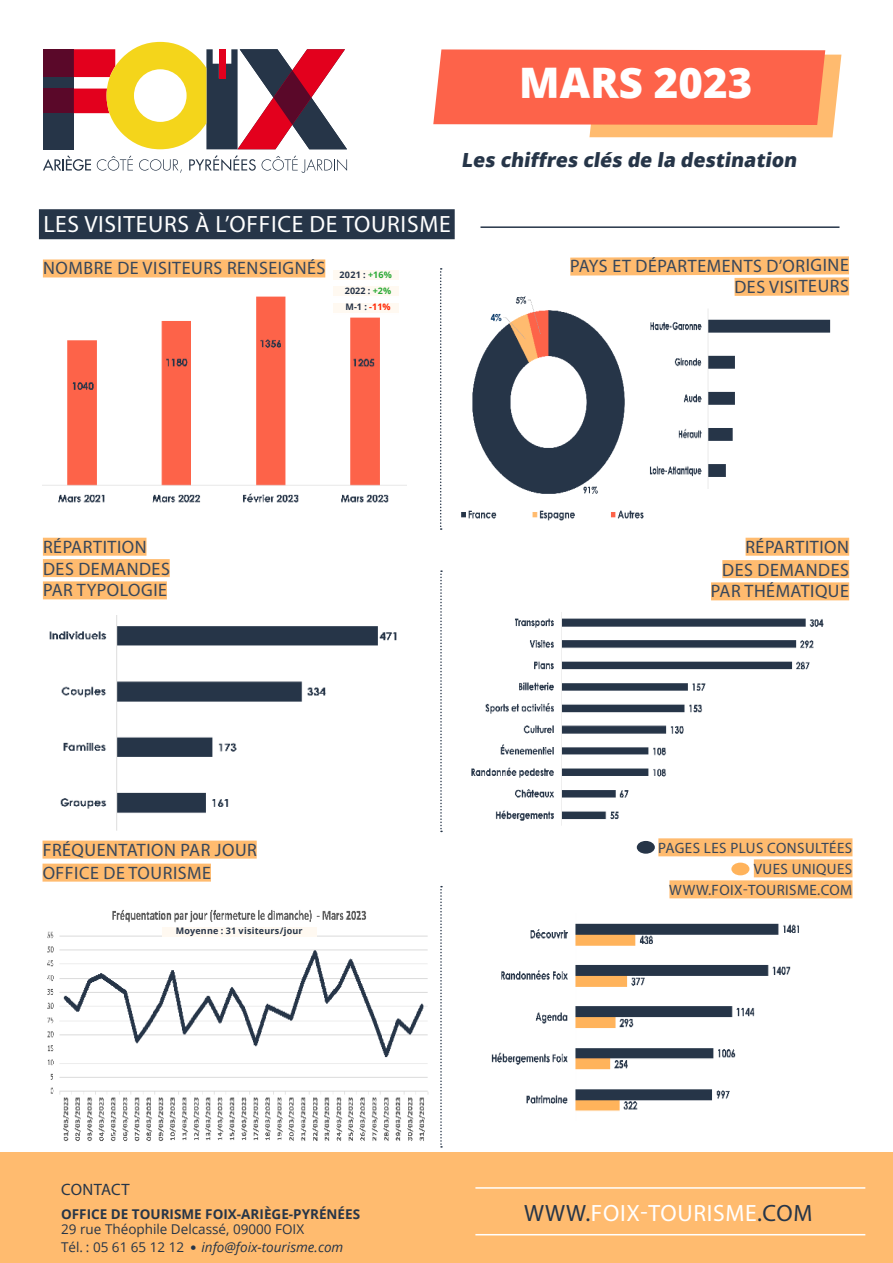
<style>
.page{position:relative;width:893px;height:1263px;background:#fff}
.page>*{position:absolute;margin:0;border:0;box-sizing:border-box;transform-origin:0 0}
.t1{font:800 42px "Open Sans";letter-spacing:-.005em;color:#fff}
.t2{font:23.7px "Myriad Pro";letter-spacing:.03em;color:#fff}
.t3{font:800 19.5px "Open Sans";color:#263548}
.t4{font:18px/21px "Myriad Pro";letter-spacing:.03em;color:#38475b;text-align:right}
.t5{font:18px "Myriad Pro";letter-spacing:.03em;color:#38465a}
.t6{font:16.5px "Myriad Pro";letter-spacing:.01em;color:#263548}
.t7{font:15px/21px "Myriad Pro";letter-spacing:.03em;color:#38475b;text-align:right}
.t8{font:13.5px/18px "Open Sans";color:#263548}
.t9{font:700 13.5px "Open Sans";color:#263548}
.t10{font:italic 13.5px "Open Sans";color:#263548}
.t11{font:700 9px/16.2px "Open Sans";letter-spacing:.005em;color:#273448}
.t12{font:700 9px "Open Sans";letter-spacing:.025em;color:#263548}
.s1{color:#2ca936}
.s2{color:#ff2400}
.s3{color:#273448}
.s4{color:#263548}
</style>
<div class="page">
<img style="left:49px;top:615px;width:348px;height:216px">
<img style="left:43px;top:286px;width:363px;height:217px">
<div style="left:0;top:1152px;width:893px;height:111px;background:#ffbb6f"></div>
<div style="left:39px;top:209px;width:416px;height:30px;background:#263548"></div>
<hr style="left:480px;top:226px;width:359px;height:2px;background:#263548">
<hr style="left:475px;top:1187px;width:390px;height:2px;background:#fff">
<hr style="left:475px;top:1234px;width:390px;height:1px;background:#fff">
<svg style="left:433px;top:49px;width:408px;height:89px;background:#fd7b5f"></svg>
<svg style="left:43px;top:155px;width:48px;height:16px"></svg>
<svg style="left:97px;top:156px;width:36px;height:15px"></svg>
<svg style="left:139px;top:159px;width:43px;height:14px"></svg>
<svg style="left:189px;top:155px;width:67px;height:16px"></svg>
<svg style="left:262px;top:156px;width:85px;height:17px"></svg>
<div style="left:43px;top:49px;width:31px;height:100px;background:#263548"></div>
<div style="left:43px;top:49px;width:31px;height:28px;background:#5a0829"></div>
<div style="left:43px;top:89px;width:31px;height:24px;background:#5a0829"></div>
<svg style="left:74px;top:42px;width:273px;height:107px"></svg>
<img style="left:462px;top:296px;width:182px;height:224px">
<svg style="left:552px;top:256px;width:298px;height:49px"></svg>
<svg style="left:440px;top:268px;width:2px;height:262px"></svg>
<div style="left:43px;top:259px;width:282px;height:18px;background:#ffbb6f"></div>
<svg style="left:440px;top:570px;width:2px;height:262px"></svg>
<div style="left:43px;top:559px;width:127px;height:18px;background:#ffbb6f"></div>
<div style="left:43px;top:581px;width:124px;height:18px;background:#ffbb6f"></div>
<div style="left:43px;top:538px;width:103px;height:18px;background:#ffbb6f"></div>
<div style="left:333px;top:271px;width:65px;height:9px;background:#fff9f1"></div>
<img style="left:471px;top:612px;width:353px;height:214px">
<div style="left:722px;top:560px;width:127px;height:18px;background:#ffbb6f"></div>
<div style="left:711px;top:582px;width:138px;height:18px;background:#ffbb6f"></div>
<div style="left:746px;top:538px;width:103px;height:18px;background:#ffbb6f"></div>
<img style="left:491px;top:923px;width:308px;height:189px">
<svg style="left:440px;top:886px;width:2px;height:261px"></svg>
<div style="left:658px;top:838px;width:194px;height:18px;background:#ffbb6f"></div>
<div style="left:754px;top:859px;width:98px;height:18px;background:#ffbb6f"></div>
<div style="left:669px;top:880px;width:183px;height:18px;background:#ffbb6f"></div>
<div style="left:43px;top:841px;width:214px;height:18px;background:#ffbb6f"></div>
<div style="left:43px;top:864px;width:168px;height:18px;background:#ffbb6f"></div>
<img style="left:48px;top:909px;width:381px;height:232px">
<img style="left:650px;top:309px;width:181px;height:180px">
<div style="left:637px;top:841px;width:18px;height:13px;background:#263548;border-radius:50%"></div>
<div style="left:731px;top:863px;width:18px;height:12px;background:#ffb35b;border-radius:50%"></div>
<div style="left:333px;top:287px;width:65px;height:11px;background:#fffefe"></div>
<div style="left:333px;top:287px;width:65px;height:9px;background:#fff9f1"></div>
<div style="left:333px;top:303px;width:65px;height:11px;background:#fff9f1"></div>
<div style="left:162px;top:927px;width:154px;height:9px;background:#fff9f1"></div>
<h1 class="t1" style="left:519px;top:51px;width:235px">MARS 2023</h1>
<p class="t3" style="left:461px;top:145px;width:341px">Les chiffres clés de la destination</p>
<h2 class="t2" style="left:43px;top:210px;width:409px">LES VISITEURS À L’OFFICE DE TOURISME</h2>
<p class="t4" style="left:43px;top:258px;width:284px">NOMBRE DE VISITEURS RENSEIGNÉS</p>
<p class="t11" style="left:339px;top:266px;width:54px">2021 : <span class="s1">+16%</span></p>
<p class="t11" style="left:345px;top:282px;width:48px">2022 : <span class="s1">+2%<br></span>M-1 : <span class="s2">-11%</span></p>
<p class="t4" style="left:570px;top:255px;width:280px">PAYS ET DÉPARTEMENTS D’ORIGINE<br>DES VISITEURS</p>
<p class="t4" style="left:43px;top:536px;width:105px">RÉPARTITION</p>
<p class="t4" style="left:43px;top:558px;width:128px;text-align:left">DES DEMANDES<br>PAR TYPOLOGIE</p>
<p class="t5" style="left:745px;top:535px;width:105px">RÉPARTITION</p>
<p class="t4" style="left:711px;top:559px;width:140px">DES DEMANDES<br>PAR THÉMATIQUE</p>
<p class="t4" style="left:43px;top:838px;width:216px;line-height:23px;text-align:left">FRÉQUENTATION PAR JOUR<br>OFFICE DE TOURISME</p>
<p class="t12" style="left:176px;top:924px;width:129px"><span class="s3">Moyenne :</span> 31 visiteurs/jour</p>
<p class="t7" style="left:658px;top:837px;width:196px">PAGES LES PLUS CONSULTÉES<br>VUES UNIQUES<br>WWW.FOIX-TOURISME.COM</p>
<p class="t6" style="left:61px;top:1179px;width:70px">CONTACT</p>
<p class="t9" style="left:61px;top:1204px;width:300px">OFFICE DE TOURISME FOIX-ARIÈGE-PYRÉNÉES</p>
<p class="t8" style="left:61px;top:1219px;width:244px">29 rue Théophile Delcassé, 09000 FOIX<br>Tél. : 05 61 65 12 12</p>
<p class="t10" style="left:191px;top:1237px;width:154px">■ info@foix-tourisme.com</p>
<h2 class="t2" style="left:524px;top:1199px;width:290px"><span class="s4">WWW.</span>FOIX-TOURISME<span class="s4">.COM</span></h2>
</div>
